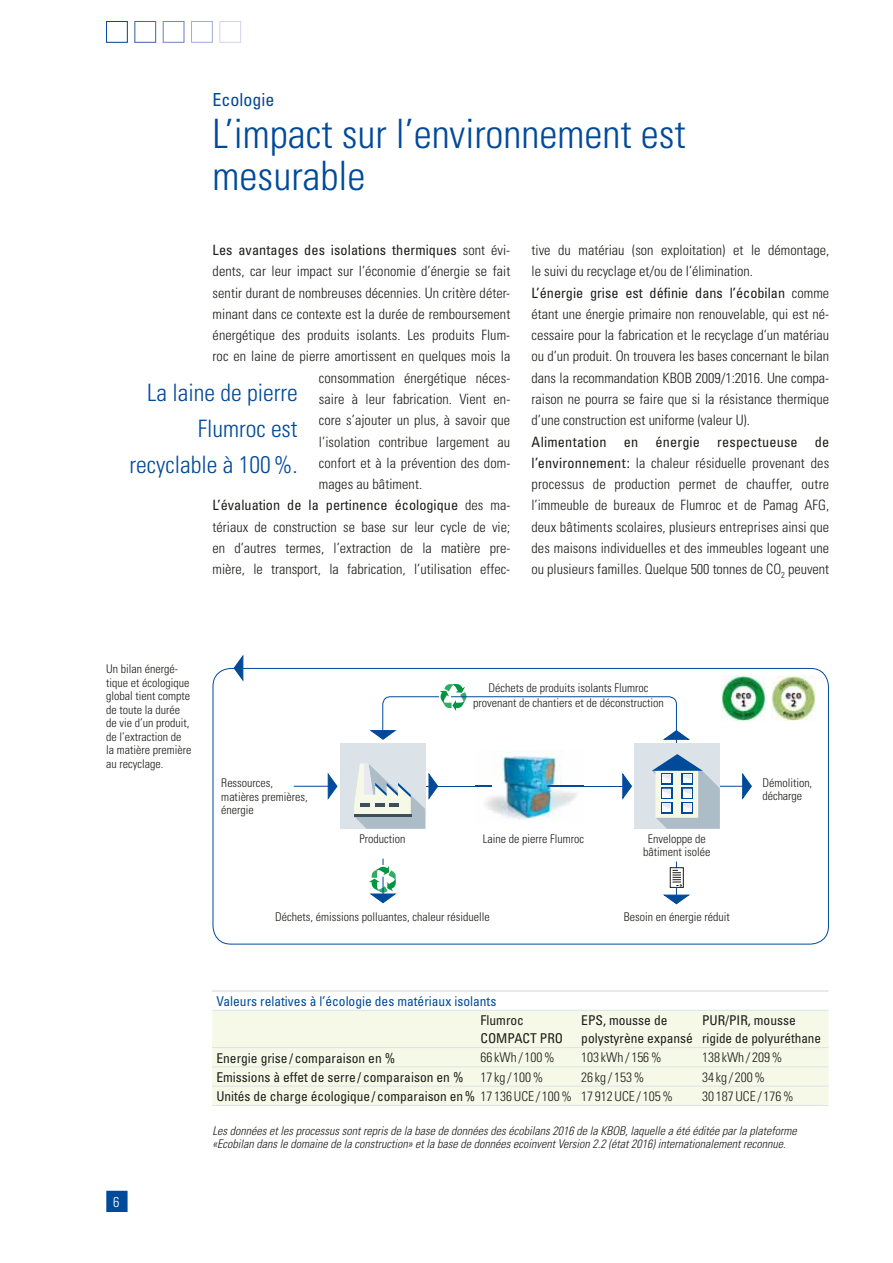
<style>
.page{position:relative;width:893px;height:1263px;background:#fff}
.page>*{position:absolute;margin:0;border:0;box-sizing:border-box;transform-origin:0 0}
.t1{font:300 condensed 40.5px/42px "Univers";color:#004a9a}
.t2{font:300 condensed 24px/36px "Univers";color:#004a9a;text-align:right}
.t3{font:condensed 18px "Univers";color:#004a9a}
.t4{font:300 condensed 14.25px/21.3px "Univers";color:#1d1d1b}
.t5{font:condensed 14.25px "Univers";letter-spacing:.005em;color:#1d1d1b}
.t6{font:300 condensed 14.25px "Univers";color:#fff}
.t7{font:condensed 13.5px/18px "Univers";color:#1d1d1b}
.t8{font:300 condensed 13.5px "Univers";color:#1d1d1b}
.t9{font:condensed 13.5px "Univers";color:#004a9a}
.t10{font:300 condensed 12px/13.5px "Univers";color:#1d1d1b}
.t11{font:italic 300 condensed 12px/13.5px "Univers";color:#1d1d1b}
.s1{font-weight:300}
.s2{font-weight:400}
</style>
<div class="page">
<div style="left:107px;top:1191px;width:20px;height:20px;background:#004a9a"></div>
<div style="left:106px;top:1191px;width:22px;height:21px;border:2px solid #004a9a"></div>
<div style="left:220px;top:21px;width:21px;height:22px;border:1px solid #d2d6ed"></div>
<div style="left:191px;top:21px;width:22px;height:22px;border:1px solid #a4aed8"></div>
<div style="left:163px;top:21px;width:21px;height:22px;border:1px solid #7588c2"></div>
<div style="left:135px;top:21px;width:21px;height:22px;border:1px solid #4366ad"></div>
<div style="left:106px;top:21px;width:22px;height:22px;border:1px solid #004a9a"></div>
<svg style="left:742px;top:773px;width:10px;height:27px"></svg>
<svg style="left:328px;top:773px;width:10px;height:27px"></svg>
<svg style="left:233px;top:655px;width:10px;height:26px"></svg>
<svg style="left:663px;top:895px;width:27px;height:9px"></svg>
<hr style="left:693px;top:786px;width:55px;height:1px;background:#004a9a">
<hr style="left:294px;top:786px;width:39px;height:1px;background:#004a9a">
<hr style="left:676px;top:861px;width:1px;height:39px;background:#004a9a">
<svg style="left:369px;top:858px;width:27px;height:45px"></svg>
<svg style="left:670px;top:867px;width:14px;height:21px"></svg>
<div style="left:340px;top:744px;width:85px;height:85px;background:#dbe3e8"></div>
<svg style="left:354px;top:684px;width:366px;height:145px"></svg>
<div style="left:212px;top:1011px;width:616px;height:94px;background:#f7f9e8"></div>
<hr style="left:212px;top:1047px;width:616px;height:1px;background:#dbe3e8">
<hr style="left:212px;top:1066px;width:616px;height:1px;background:#dbe3e8">
<hr style="left:212px;top:1086px;width:616px;height:1px;background:#dbe3e8">
<hr style="left:212px;top:1105px;width:616px;height:1px;background:#dbe3e8">
<hr style="left:212px;top:990px;width:616px;height:2px;background:#dbe3e8">
<hr style="left:212px;top:1010px;width:616px;height:1px;background:#dbe3e8">
<img style="left:721px;top:676px;width:44px;height:44px">
<img style="left:771px;top:676px;width:44px;height:44px">
<p class="t3" style="left:213px;top:93px;width:63px">Ecologie</p>
<h1 class="t1" style="left:213px;top:117px;width:475px">L’impact sur l’environnement est mesurable</h1>
<p class="t5" style="left:213px;top:245px;width:299px">Les avantages des isolations thermiques <span class="s1">sont évi-</span></p>
<p class="t4" style="left:213px;top:262px;width:299px">dents, car leur impact sur l’économie d’énergie se fait</p>
<p class="t4" style="left:213px;top:283px;width:299px">sentir durant de nombreuses décennies. Un critère déter-</p>
<p class="t4" style="left:213px;top:305px;width:299px">minant dans ce contexte est la durée de remboursement</p>
<p class="t4" style="left:213px;top:326px;width:299px">énergétique des produits isolants. Les produits Flum-</p>
<p class="t4" style="left:213px;top:347px;width:299px">roc en laine de pierre amortissent en quelques mois la</p>
<p class="t4" style="left:319px;top:368px;width:193px">consommation énergétique néces-</p>
<p class="t4" style="left:319px;top:390px;width:193px">saire à leur fabrication. Vient en-</p>
<p class="t4" style="left:319px;top:411px;width:193px">core s’ajouter un plus, à savoir que</p>
<p class="t4" style="left:319px;top:432px;width:193px">l’isolation contribue largement au</p>
<p class="t4" style="left:319px;top:453px;width:193px">confort et à la prévention des dom-</p>
<p class="t4" style="left:319px;top:475px;width:105px">mages au bâtiment.</p>
<p class="t5" style="left:213px;top:500px;width:299px">L’évaluation de la pertinence écologique <span class="s1">des ma-</span></p>
<p class="t4" style="left:213px;top:517px;width:299px">tériaux de construction se base sur leur cycle de vie;</p>
<p class="t4" style="left:213px;top:539px;width:299px">en d’autres termes, l’extraction de la matière pre-</p>
<p class="t4" style="left:213px;top:560px;width:299px">mière, le transport, la fabrication, l’utilisation effec-</p>
<h2 class="t2" style="left:129px;top:377px;width:170px">La laine de pierre<br>Flumroc est recyclable à 100 %.</h2>
<p class="t4" style="left:532px;top:241px;width:299px">tive du matériau (son exploitation) et le démontage, le suivi du recyclage et/ou de l’élimination.<br><span class="s2">L’énergie grise est définie dans l’écobilan</span> comme étant une énergie primaire non renouvelable, qui est né&shy;cessaire pour la fabrication et le recyclage d’un matériau ou d’un produit. On trouvera les bases concernant le bilan dans la recommandation KBOB 2009/1:2016. Une compa&shy;raison ne pourra se faire que si la résistance thermique d’une construction est uniforme (valeur U).</p>
<p class="t4" style="left:532px;top:432px;width:299px;text-align:justify"><span class="s2">Alimentation en énergie respectueuse de l’environnement:</span> la chaleur résiduelle provenant des processus de production permet de chauffer, outre l’immeuble de bureaux de Flumroc et de Pamag AFG, deux bâtiments scolaires, plusieurs entreprises ainsi que des maisons individuelles et des immeubles logeant une ou plusieurs familles. Quelque 500 tonnes de CO<sub>2</sub> peuvent</p>
<p class="t10" style="left:106px;top:663px;width:87px">Un bilan énergé&shy;tique et écologique global tient compte de toute la durée de vie d’un produit, de l’extraction de la matière première au recyclage.</p>
<p class="t10" style="left:473px;top:682px;width:192px;line-height:15px;text-align:center">Déchets de produits isolants Flumroc provenant de chantiers et de déconstruction</p>
<p class="t10" style="left:221px;top:777px;width:88px">Ressources, matières premières, énergie</p>
<p class="t10" style="left:762px;top:777px;width:51px">Démolition, décharge</p>
<p class="t10" style="left:483px;top:833px;width:103px">Laine de pierre Flumroc</p>
<p class="t10" style="left:359px;top:833px;width:47px">Production</p>
<p class="t10" style="left:643px;top:833px;width:69px;text-align:center">Enveloppe de bâtiment isolée</p>
<p class="t10" style="left:275px;top:912px;width:216px">Déchets, émissions polluantes, chaleur résiduelle</p>
<p class="t10" style="left:624px;top:912px;width:107px">Besoin en énergie réduit</p>
<p class="t6" style="left:113px;top:1197px;width:8px">6</p>
<p class="t9" style="left:216px;top:996px;width:281px">Valeurs relatives à l’écologie des matériaux isolants</p>
<p class="t7" style="left:480px;top:1013px;width:84px">Flumroc<br>COMPACT PRO</p>
<p class="t7" style="left:581px;top:1013px;width:113px">EPS, mousse de polystyrène expansé</p>
<p class="t7" style="left:702px;top:1013px;width:121px">PUR/PIR, mousse rigide de polyuréthane</p>
<p class="t7" style="left:216px;top:1050px;width:180px">Energie grise / comparaison en %</p>
<p class="t8" style="left:480px;top:1052px;width:76px">66 kWh / 100 %</p>
<p class="t8" style="left:581px;top:1052px;width:82px">103 kWh / 156 %</p>
<p class="t8" style="left:702px;top:1052px;width:82px">138 kWh / 209 %</p>
<p class="t7" style="left:216px;top:1069px;width:249px">Emissions à effet de serre / comparaison en %</p>
<p class="t8" style="left:480px;top:1072px;width:64px">17 kg / 100 %</p>
<p class="t8" style="left:581px;top:1072px;width:64px">26 kg / 153 %</p>
<p class="t8" style="left:702px;top:1072px;width:64px">34 kg / 200 %</p>
<p class="t7" style="left:216px;top:1088px;width:458px">Unités de charge écologique / comparaison en % <span class="s1">17 136 UCE / 100 % 17 912 UCE / 105 %</span></p>
<p class="t8" style="left:702px;top:1091px;width:93px">30 187 UCE / 176 %</p>
<p class="t11" style="left:213px;top:1125px;width:586px">Les données et les processus sont repris de la base de données des écobilans 2016 de la KBOB, laquelle a été éditée par la plateforme «Ecobilan dans le domaine de la construction» et la base de données ecoinvent Version 2.2 (état 2016) internationalement reconnue.</p>
</div>
